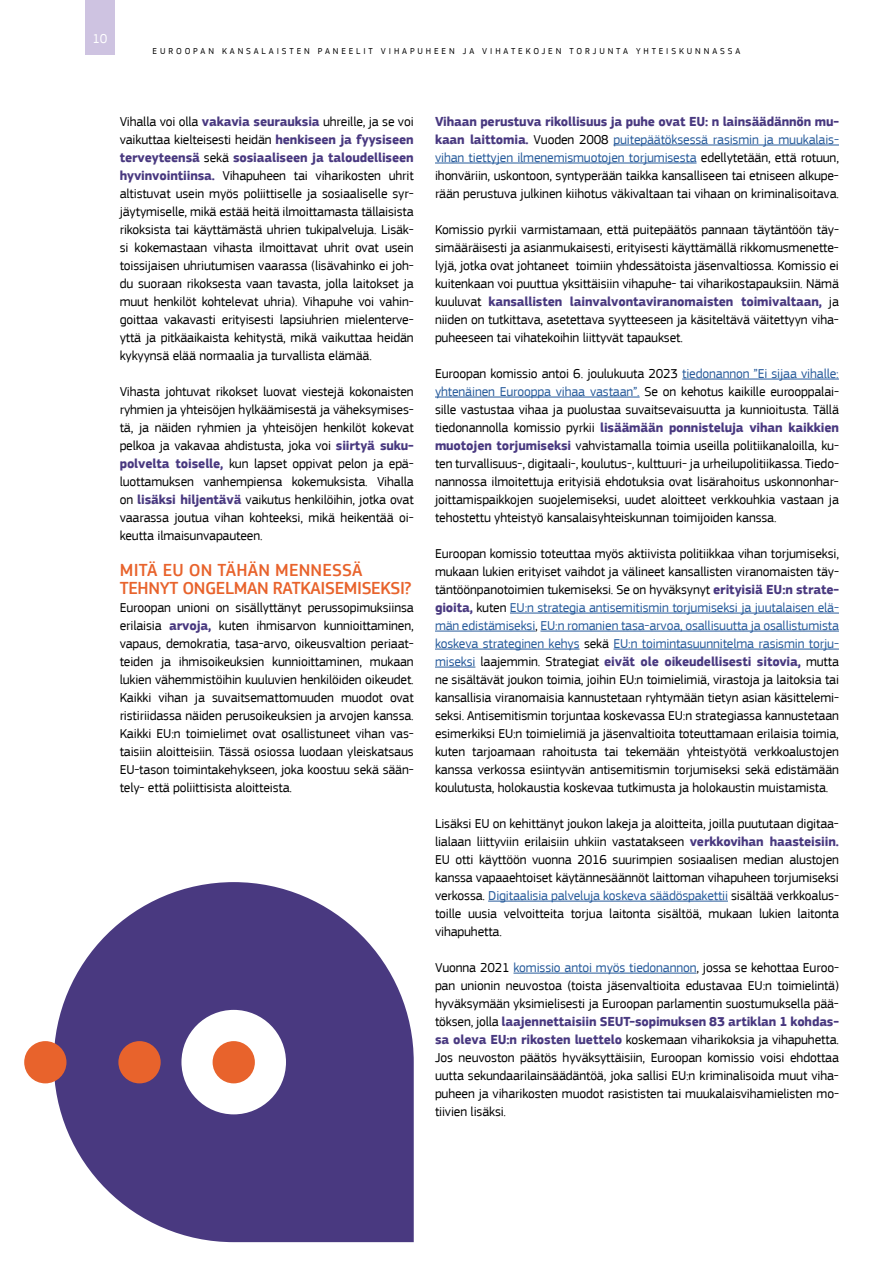
<style>
.page{position:relative;width:893px;height:1263px;background:#fff}
.page>*{position:absolute;margin:0;border:0;box-sizing:border-box;transform-origin:0 0}
.t1{font:500 18px/18px "EC Square Sans Pro";letter-spacing:-.02em;color:#e8632c}
.t2{font:13.5px/18px "EC Square Sans Pro";letter-spacing:-.01em;color:#000;text-align:justify}
.t3{font:13.5px "EC Square Sans Pro";color:#fff}
.t4{font:9px "EC Square Sans Pro";letter-spacing:.32em;color:#000}
.s1{font-weight:700;color:#493980}
.s2{color:#275b9b}
</style>
<div class="page">
<div style="left:85px;top:0;width:30px;height:54px;background:#cec3e1"></div>
<hr style="left:613px;top:145px;width:226px;height:1px;background:#275b9b">
<hr style="left:435px;top:163px;width:262px;height:1px;background:#275b9b">
<hr style="left:682px;top:379px;width:157px;height:1px;background:#275b9b">
<hr style="left:435px;top:397px;width:205px;height:1px;background:#275b9b">
<hr style="left:510px;top:613px;width:329px;height:1px;background:#275b9b">
<hr style="left:435px;top:631px;width:100px;height:1px;background:#275b9b">
<hr style="left:540px;top:631px;width:299px;height:1px;background:#275b9b">
<hr style="left:435px;top:649px;width:144px;height:1px;background:#275b9b">
<hr style="left:613px;top:649px;width:226px;height:1px;background:#275b9b">
<hr style="left:435px;top:667px;width:40px;height:1px;background:#275b9b">
<hr style="left:488px;top:901px;width:240px;height:1px;background:#275b9b">
<hr style="left:513px;top:973px;width:183px;height:1px;background:#275b9b">
<svg style="left:54px;top:882px;width:360px;height:360px;fill:#493980"></svg>
<div style="left:24px;top:1041px;width:42px;height:42px;background:#e8632c;border-radius:50%"></div>
<div style="left:118px;top:1041px;width:43px;height:42px;background:#e8632c;border-radius:50%"></div>
<p class="t3" style="left:92px;top:30px;width:17px">10</p>
<p class="t4" style="left:153px;top:46px;width:589px">EUROOPAN KANSALAISTEN PANEELIT VIHAPUHEEN JA VIHATEKOJEN TORJUNTA YHTEISKUNNASSA</p>
<p class="t2" style="left:120px;top:113px;width:296px">Vihalla voi olla <span class="s1">vakavia seurauksia</span> uhreille, ja se voi vaikuttaa kielteisesti heidän <span class="s1">henkiseen ja fyysiseen terveyteensä</span> sekä <span class="s1">sosiaaliseen ja taloudelliseen hyvinvointiinsa.</span> Vihapuheen tai viharikosten uhrit altistuvat usein myös poliittiselle ja sosiaaliselle syr&shy;jäytymiselle, mikä estää heitä ilmoittamasta tällaisista rikoksista tai käyttämästä uhrien tukipalveluja. Lisäk&shy;si kokemastaan vihasta ilmoittavat uhrit ovat usein toissijaisen uhriutumisen vaarassa (lisävahinko ei joh&shy;du suoraan rikoksesta vaan tavasta, jolla laitokset ja muut henkilöt kohtelevat uhria). Vihapuhe voi vahin&shy;goittaa vakavasti erityisesti lapsiuhrien mielenterve&shy;yttä ja pitkäaikaista kehitystä, mikä vaikuttaa heidän kykyynsä elää normaalia ja turvallista elämää.</p>
<p class="t2" style="left:120px;top:383px;width:296px">Vihasta johtuvat rikokset luovat viestejä kokonaisten ryhmien ja yhteisöjen hylkäämisestä ja väheksymises&shy;tä, ja näiden ryhmien ja yhteisöjen henkilöt kokevat pelkoa ja vakavaa ahdistusta, joka voi <span class="s1">siirtyä suku&shy;polvelta toiselle,</span> kun lapset oppivat pelon ja epä&shy;luottamuksen vanhempiensa kokemuksista. Vihalla on <span class="s1">lisäksi hiljentävä</span> vaikutus henkilöihin, jotka ovat vaarassa joutua vihan kohteeksi, mikä heikentää oi&shy;keutta ilmaisunvapauteen.</p>
<h1 class="t1" style="left:120px;top:561px;width:293px">MITÄ EU ON TÄHÄN MENNESSÄ<br>TEHNYT ONGELMAN RATKAISEMISEKSI?</h1>
<p class="t2" style="left:120px;top:599px;width:296px">Euroopan unioni on sisällyttänyt perussopimuksiinsa erilaisia <span class="s1">arvoja,</span> kuten ihmisarvon kunnioittaminen, vapaus, demokratia, tasa-arvo, oikeusvaltion periaat&shy;teiden ja ihmisoikeuksien kunnioittaminen, mukaan lukien vähemmistöihin kuuluvien henkilöiden oikeudet.<br>Kaikki vihan ja suvaitsemattomuuden muodot ovat ristiriidassa näiden perusoikeuksien ja arvojen kanssa.<br>Kaikki EU:n toimielimet ovat osallistuneet vihan vas&shy;taisiin aloitteisiin. Tässä osiossa luodaan yleiskatsaus EU-tason toimintakehykseen, joka koostuu sekä sään&shy;tely- että poliittisista aloitteista.</p>
<p class="t2" style="left:435px;top:113px;width:405px"><span class="s1">Vihaan perustuva rikollisuus ja puhe ovat EU: n lainsäädännön mu&shy;kaan laittomia.</span> Vuoden 2008 <span class="s2">puitepäätöksessä rasismin ja muukalais&shy;vihan tiettyjen ilmenemismuotojen torjumisesta</span> edellytetään, että rotuun, ihonväriin, uskontoon, syntyperään taikka kansalliseen tai etniseen alkupe&shy;rään perustuva julkinen kiihotus väkivaltaan tai vihaan on kriminalisoitava.</p>
<p class="t2" style="left:435px;top:221px;width:405px">Komissio pyrkii varmistamaan, että puitepäätös pannaan täytäntöön täy&shy;simääräisesti ja asianmukaisesti, erityisesti käyttämällä rikkomusmenette&shy;lyjä, jotka ovat johtaneet toimiin yhdessätoista jäsenvaltiossa. Komissio ei kuitenkaan voi puuttua yksittäisiin vihapuhe- tai viharikostapauksiin. Nämä kuuluvat <span class="s1">kansallisten lainvalvontaviranomaisten toimivaltaan,</span> ja niiden on tutkittava, asetettava syytteeseen ja käsiteltävä väitettyyn viha&shy;puheeseen tai vihatekoihin liittyvät tapaukset.</p>
<p class="t2" style="left:435px;top:365px;width:405px">Euroopan komissio antoi 6. joulukuuta 2023 <span class="s2">tiedonannon ”Ei sijaa vihalle: yhtenäinen Eurooppa vihaa vastaan”.</span> Se on kehotus kaikille eurooppalai&shy;sille vastustaa vihaa ja puolustaa suvaitsevaisuutta ja kunnioitusta. Tällä tiedonannolla komissio pyrkii <span class="s1">lisäämään ponnisteluja vihan kaikkien muotojen torjumiseksi</span> vahvistamalla toimia useilla politiikanaloilla, ku&shy;ten turvallisuus-, digitaali-, koulutus-, kulttuuri- ja urheilupolitiikassa. Tiedo&shy;nannossa ilmoitettuja erityisiä ehdotuksia ovat lisärahoitus uskonnonhar&shy;joittamispaikkojen suojelemiseksi, uudet aloitteet verkkouhkia vastaan ja tehostettu yhteistyö kansalaisyhteiskunnan toimijoiden kanssa.</p>
<p class="t2" style="left:435px;top:545px;width:405px">Euroopan komissio toteuttaa myös aktiivista politiikkaa vihan torjumiseksi, mukaan lukien erityiset vaihdot ja välineet kansallisten viranomaisten täy&shy;täntöönpanotoimien tukemiseksi. Se on hyväksynyt <span class="s1">erityisiä EU:n strate&shy;gioita,</span> kuten <span class="s2">EU:n strategia antisemitismin torjumiseksi ja juutalaisen elä&shy;män edistämiseksi</span>, <span class="s2">EU:n romanien tasa-arvoa, osallisuutta ja osallistumista koskeva strateginen kehys</span> sekä <span class="s2">EU:n toimintasuunnitelma rasismin torju&shy;miseksi</span> laajemmin. Strategiat <span class="s1">eivät ole oikeudellisesti sitovia,</span> mutta ne sisältävät joukon toimia, joihin EU:n toimielimiä, virastoja ja laitoksia tai kansallisia viranomaisia kannustetaan ryhtymään tietyn asian käsittelemi&shy;seksi. Antisemitismin torjuntaa koskevassa EU:n strategiassa kannustetaan esimerkiksi EU:n toimielimiä ja jäsenvaltioita toteuttamaan erilaisia toimia, kuten tarjoamaan rahoitusta tai tekemään yhteistyötä verkkoalustojen kanssa verkossa esiintyvän antisemitismin torjumiseksi sekä edistämään koulutusta, holokaustia koskevaa tutkimusta ja holokaustin muistamista.</p>
<p class="t2" style="left:435px;top:815px;width:405px">Lisäksi EU on kehittänyt joukon lakeja ja aloitteita, joilla puututaan digitaa&shy;lialaan liittyviin erilaisiin uhkiin vastatakseen <span class="s1">verkkovihan haasteisiin.<br></span>EU otti käyttöön vuonna 2016 suurimpien sosiaalisen median alustojen kanssa vapaaehtoiset käytännesäännöt laittoman vihapuheen torjumiseksi verkossa. <span class="s2">Digitaalisia palveluja koskeva säädöspakettii</span> sisältää verkkoalus&shy;toille uusia velvoitteita torjua laitonta sisältöä, mukaan lukien laitonta vihapuhetta.</p>
<p class="t2" style="left:435px;top:958px;width:405px">Vuonna 2021 <span class="s2">komissio antoi myös tiedonannon</span>, jossa se kehottaa Euroo&shy;pan unionin neuvostoa (toista jäsenvaltioita edustavaa EU:n toimielintä) hyväksymään yksimielisesti ja Euroopan parlamentin suostumuksella pää&shy;töksen, jolla <span class="s1">laajennettaisiin SEUT-sopimuksen 83 artiklan 1 kohdas&shy;sa oleva EU:n rikosten luettelo</span> koskemaan viharikoksia ja vihapuhetta.<br>Jos neuvoston päätös hyväksyttäisiin, Euroopan komissio voisi ehdottaa uutta sekundaarilainsäädäntöä, joka sallisi EU:n kriminalisoida muut viha&shy;puheen ja viharikosten muodot rasististen tai muukalaisvihamielisten mo&shy;tiivien lisäksi.</p>
</div>
